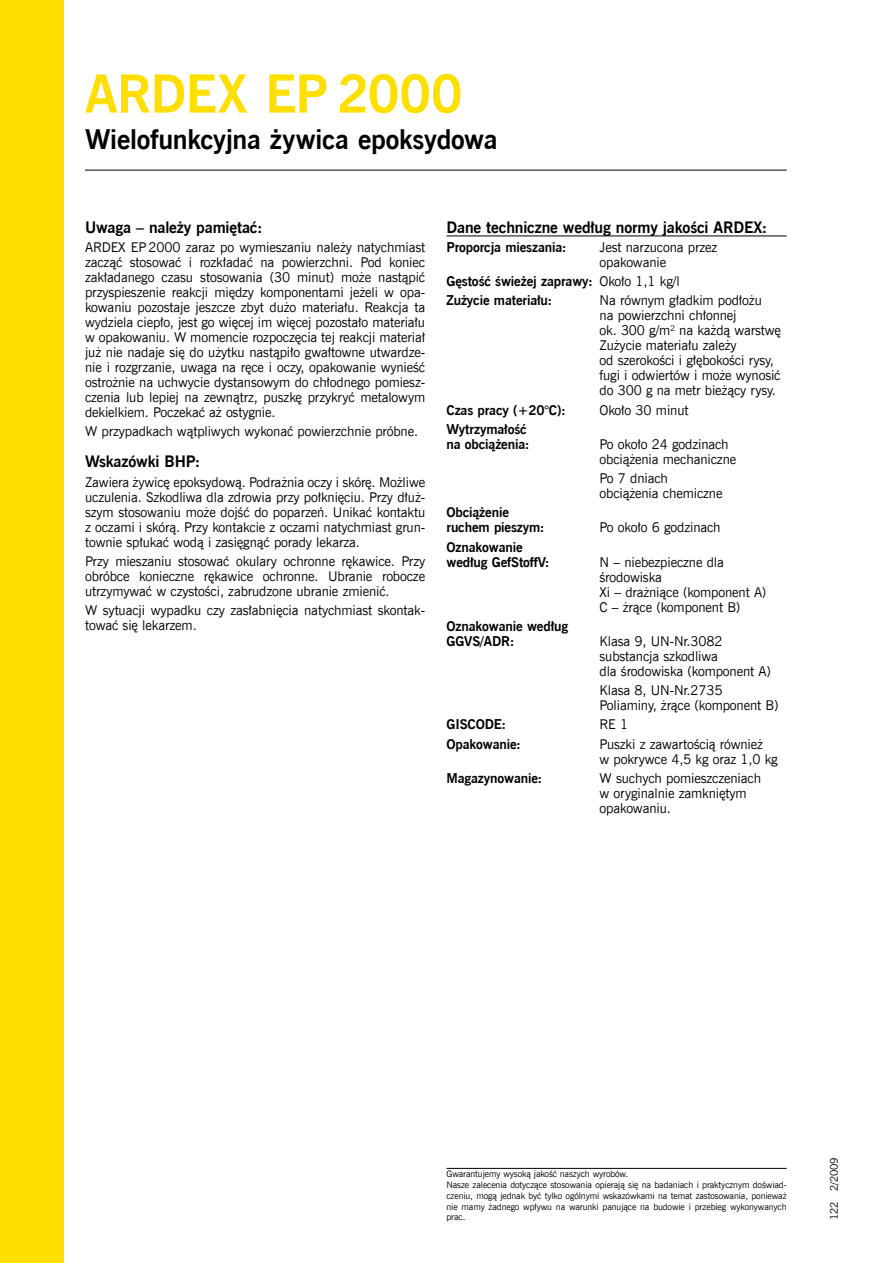
<style>
.page{position:relative;width:893px;height:1263px;background:#fff}
.page>*{position:absolute;margin:0;border:0;box-sizing:border-box;transform-origin:0 0}
.t1{font:700 52.5px "News Goth EU";letter-spacing:-.015em;color:#ffdf00}
.t2{font:700 27px "News Goth EU";letter-spacing:-.01em;color:#000}
.t3{font:700 15.75px "News Goth EU";letter-spacing:-.01em;color:#000}
.t4{font:13.5px/15px "News Goth EU";letter-spacing:-.01em;color:#000}
.t5{font:700 13.5px/15px "News Goth EU";letter-spacing:-.01em;color:#000}
.t6{font:10.5px "News Goth EU";letter-spacing:-.01em;color:#000}
.t7{font:9px/10.8px "News Goth EU";letter-spacing:-.01em;color:#000}
.s1{font-weight:400}
</style>
<div class="page">
<div style="left:0;top:0;width:64px;height:1263px;background:#ffdf00"></div>
<hr style="left:85px;top:170px;width:702px;height:1px;background:#000">
<hr style="left:446px;top:236px;width:341px;height:1px;background:#000">
<hr style="left:446px;top:1168px;width:341px;height:1px;background:#000">
<h1 class="t1" style="left:85px;top:61px;width:379px">ARDEX EP 2000</h1>
<h2 class="t2" style="left:85px;top:122px;width:414px">Wielofunkcyjna żywica epoksydowa</h2>
<p class="t3" style="left:85px;top:217px;width:179px">Uwaga – należy pamiętać:</p>
<p class="t4" style="left:85px;top:240px;width:342px;text-align:justify">ARDEX EP 2000 zaraz po wymieszaniu należy natychmiast zacząć stosować i rozkładać na powierzchni. Pod koniec zakładanego czasu stosowania (30 minut) może nastąpić przyspieszenie reakcji między komponentami jeżeli w opa&shy;kowaniu pozostaje jeszcze zbyt dużo materiału. Reakcja ta wydziela ciepło, jest go więcej im więcej pozostało materiału w opakowaniu. W momencie rozpoczęcia tej reakcji materiał już nie nadaje się do użytku nastąpiło gwałtowne utwardze&shy;nie i rozgrzanie, uwaga na ręce i oczy, opakowanie wynieść ostrożnie na uchwycie dystansowym do chłodnego pomiesz&shy;czenia lub lepiej na zewnątrz, puszkę przykryć metalowym dekielkiem. Poczekać aż ostygnie.</p>
<p class="t4" style="left:85px;top:424px;width:335px">W przypadkach wątpliwych wykonać powierzchnie próbne.</p>
<p class="t3" style="left:85px;top:452px;width:117px">Wskazówki BHP:</p>
<p class="t4" style="left:85px;top:475px;width:342px;text-align:justify">Zawiera żywicę epoksydową. Podrażnia oczy i skórę. Możliwe uczulenia. Szkodliwa dla zdrowia przy połknięciu. Przy dłuż&shy;szym stosowaniu może dojść do poparzeń. Unikać kontaktu z oczami i skórą. Przy kontakcie z oczami natychmiast grun&shy;townie spłukać wodą i zasięgnąć porady lekarza.</p>
<p class="t4" style="left:85px;top:554px;width:342px;text-align:justify">Przy mieszaniu stosować okulary ochronne rękawice. Przy obróbce konieczne rękawice ochronne. Ubranie robocze utrzymywać w czystości, zabrudzone ubranie zmienić.</p>
<p class="t4" style="left:85px;top:603px;width:342px">W sytuacji wypadku czy zasłabnięcia natychmiast skontak&shy;tować się lekarzem.</p>
<p class="t3" style="left:446px;top:217px;width:322px">Dane techniczne według normy jakości ARDEX:</p>
<p class="t5" style="left:446px;top:240px;width:122px">Proporcja mieszania:</p>
<p class="t4" style="left:600px;top:240px;width:119px">Jest narzucona przez opakowanie</p>
<p class="t5" style="left:446px;top:272px;width:235px;line-height:19.2px">Gęstość świeżej zaprawy: <span class="s1">Około 1,1 kg/l<br></span>Zużycie materiału:</p>
<p class="t4" style="left:600px;top:293px;width:183px">Na równym gładkim podłożu<br>na powierzchni chłonnej<br>ok. 300 g/m<sup>2</sup> na każdą warstwę<br>Zużycie materiału zależy<br>od szerokości i głębokości rysy, fugi i odwiertów i może wynosić do 300 g na metr bieżący rysy.</p>
<p class="t5" style="left:446px;top:403px;width:121px">Czas pracy (+20°C):</p>
<p class="t4" style="left:600px;top:403px;width:90px">Około 30 minut</p>
<p class="t5" style="left:446px;top:422px;width:85px">Wytrzymałość na obciążenia:</p>
<p class="t4" style="left:600px;top:437px;width:138px">Po około 24 godzinach obciążenia mechaniczne</p>
<p class="t4" style="left:600px;top:471px;width:124px">Po 7 dniach obciążenia chemiczne</p>
<p class="t5" style="left:446px;top:505px;width:100px">Obciążenie ruchem pieszym:</p>
<p class="t5" style="left:446px;top:540px;width:105px">Oznakowanie według GefStoffV:</p>
<p class="t5" style="left:446px;top:619px;width:123px">Oznakowanie według<br>GGVS/ADR:</p>
<p class="t4" style="left:600px;top:520px;width:123px">Po około 6 godzinach</p>
<p class="t4" style="left:600px;top:555px;width:168px">N – niebezpieczne dla środowiska<br>Xi – drażniące (komponent A)<br>C – żrące (komponent B)</p>
<p class="t4" style="left:600px;top:634px;width:173px">Klasa 9, UN-Nr.3082 substancja szkodliwa<br>dla środowiska (komponent A)</p>
<p class="t4" style="left:600px;top:683px;width:180px">Klasa 8, UN-Nr.2735<br>Poliaminy, żrące (komponent B)</p>
<p class="t5" style="left:446px;top:717px;width:61px">GISCODE:</p>
<p class="t4" style="left:600px;top:717px;width:30px">RE 1</p>
<p class="t5" style="left:446px;top:737px;width:76px">Opakowanie:</p>
<p class="t4" style="left:600px;top:737px;width:180px">Puszki z zawartością również<br>w pokrywce 4,5 kg oraz 1,0 kg</p>
<p class="t5" style="left:446px;top:771px;width:97px">Magazynowanie:</p>
<p class="t4" style="left:600px;top:771px;width:163px">W suchych pomieszczeniach w oryginalnie zamkniętym opakowaniu.</p>
<p class="t7" style="left:446px;top:1169px;width:342px">Gwarantujemy wysoką jakość naszych wyrobów.<br>Nasze zalecenia dotyczące stosowania opierają się na badaniach i praktycznym doświad&shy;czeniu, mogą jednak być tylko ogólnymi wskazówkami na temat zastosowania, ponieważ nie mamy żadnego wpływu na warunki panujące na budowie i przebieg wykonywanych prac.</p>
<p class="t6" style="left:828px;top:1220px;width:64px;rotate:-90deg">122 2/2009</p>
</div>
